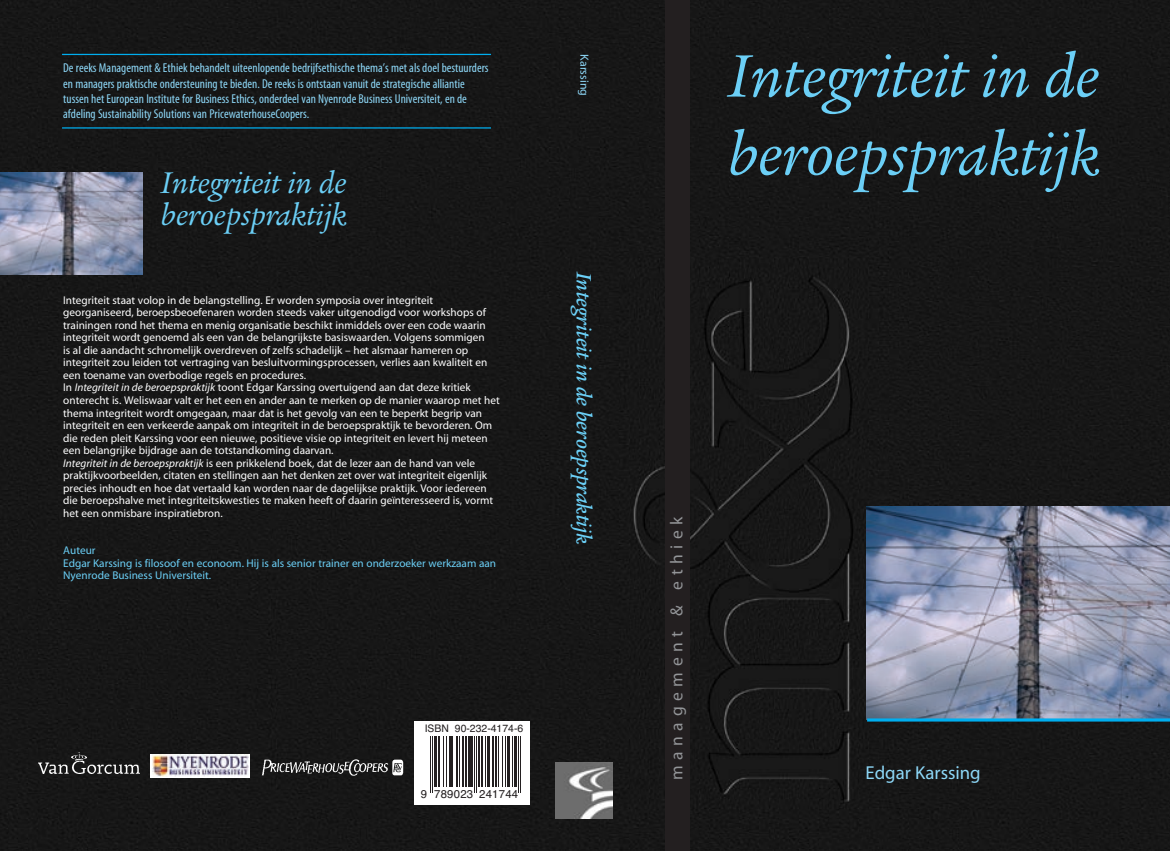
<style>
.page{position:relative;width:1170px;height:851px;background:#fff}
.page>*{position:absolute;margin:0;border:0;box-sizing:border-box;transform-origin:0 0}
.t1{font:italic 65px/78px "Legacy Serif";color:#6bcff6}
.t2{font:italic 32.5px/32.5px "Legacy Serif";color:#6bcff6}
.t3{font:italic 500 22.5px "Legacy Serif";color:#6bcff6}
.t4{font:18.75px "Myriad MM 400 600";color:#8dd7f7}
.t5{font:17.5px "Myriad MM 400 600";letter-spacing:.32em;color:#939598}
.t6{font:12.88px/15.4px "Myriad MM 400 300";color:#8dd7f7}
.t7{font:11.88px "Myriad MM 400 600";color:#8dd7f7}
.t8{font:11.38px "Helvetica";letter-spacing:.02em;color:#231f20}
.t9{font:11.25px/12.5px "Myriad MM 400 600";color:#fff}
.t10{font:11.25px/12.5px "Myriad MM 400 600";color:#6bcff6}
.t11{font:10.38px "Helvetica";color:#231f20}
.s1{font-family:"Myriad MM It 400 600"}
</style>
<div class="page">
<div style="left:0;top:0;width:1169px;height:850px;background:#171717"></div>
<div style="left:665px;top:0;width:24px;height:850px;background:#231f20"></div>
<hr style="left:62px;top:127px;width:429px;height:1px;background:#00aeef">
<hr style="left:62px;top:54px;width:429px;height:1px;background:#00aeef">
<img style="left:866px;top:506px;width:303px;height:213px">
<img style="left:0;top:172px;width:142px;height:102px">
<div style="left:414px;top:721px;width:116px;height:83px;background:#fff"></div>
<hr style="left:430px;top:736px;width:1px;height:56px;background:#231f20">
<hr style="left:432px;top:736px;width:1px;height:56px;background:#231f20">
<hr style="left:434px;top:736px;width:3px;height:50px;background:#231f20">
<hr style="left:438px;top:736px;width:2px;height:50px;background:#231f20">
<hr style="left:443px;top:736px;width:1px;height:50px;background:#231f20">
<hr style="left:446px;top:736px;width:1px;height:50px;background:#231f20">
<hr style="left:448px;top:736px;width:1px;height:50px;background:#231f20">
<hr style="left:450px;top:736px;width:3px;height:50px;background:#231f20">
<hr style="left:456px;top:736px;width:2px;height:50px;background:#231f20">
<hr style="left:459px;top:736px;width:1px;height:50px;background:#231f20">
<hr style="left:462px;top:736px;width:2px;height:50px;background:#231f20">
<hr style="left:465px;top:736px;width:1px;height:50px;background:#231f20">
<hr style="left:468px;top:736px;width:3px;height:50px;background:#231f20">
<hr style="left:472px;top:736px;width:1px;height:50px;background:#231f20">
<hr style="left:474px;top:736px;width:1px;height:56px;background:#231f20">
<hr style="left:476px;top:736px;width:1px;height:56px;background:#231f20">
<hr style="left:478px;top:736px;width:2px;height:50px;background:#231f20">
<hr style="left:481px;top:736px;width:2px;height:50px;background:#231f20">
<hr style="left:485px;top:736px;width:1px;height:50px;background:#231f20">
<hr style="left:487px;top:736px;width:2px;height:50px;background:#231f20">
<hr style="left:491px;top:736px;width:2px;height:50px;background:#231f20">
<hr style="left:495px;top:736px;width:2px;height:50px;background:#231f20">
<hr style="left:498px;top:736px;width:1px;height:50px;background:#231f20">
<hr style="left:502px;top:736px;width:1px;height:50px;background:#231f20">
<hr style="left:505px;top:736px;width:1px;height:50px;background:#231f20">
<hr style="left:507px;top:736px;width:2px;height:50px;background:#231f20">
<hr style="left:511px;top:736px;width:1px;height:50px;background:#231f20">
<hr style="left:513px;top:736px;width:3px;height:50px;background:#231f20">
<hr style="left:518px;top:736px;width:1px;height:56px;background:#231f20">
<hr style="left:520px;top:736px;width:1px;height:56px;background:#231f20">
<img style="left:555px;top:762px;width:57px;height:55px">
<img style="left:260px;top:759px;width:144px;height:16px">
<img style="left:38px;top:752px;width:102px;height:21px">
<svg style="left:151px;top:753px;width:99px;height:24px"></svg>
<img style="left:152px;top:754px;width:96px;height:22px">
<hr style="left:867px;top:718px;width:302px;height:3px;background:#00aeef">
<p class="t6" style="left:63px;top:61px;width:427px">De reeks Management &amp; Ethiek behandelt uiteenlopende bedrijfsethische thema’s met als doel bestuurders en managers praktische ondersteuning te bieden. De reeks is ontstaan vanuit de strategische alliantie tussen het European Institute for Business Ethics, onderdeel van Nyenrode Business Universiteit, en de afdeling Sustainability Solutions van PricewaterhouseCoopers.</p>
<h2 class="t2" style="left:161px;top:167px;width:188px">Integriteit in de beroepspraktijk</h2>
<p class="t9" style="left:63px;top:294px;width:438px">Integriteit staat volop in de belangstelling. Er worden symposia over integriteit georganiseerd, beroepsbeoefenaren worden steeds vaker uitgenodigd voor workshops of trainingen rond het thema en menig organisatie beschikt inmiddels over een code waarin integriteit wordt genoemd als een van de belangrijkste basiswaarden. Volgens sommigen<br>is al die aandacht schromelijk overdreven of zelfs schadelijk – het alsmaar hameren op integriteit zou leiden tot vertraging van besluitvormingsprocessen, verlies aan kwaliteit en een toename van overbodige regels en procedures.<br>In <span class="s1">Integriteit in de beroepspraktijk</span> toont Edgar Karssing overtuigend aan dat deze kritiek onterecht is. Weliswaar valt er het een en ander aan te merken op de manier waarop met het thema integriteit wordt omgegaan, maar dat is het gevolg van een te beperkt begrip van integriteit en een verkeerde aanpak om integriteit in de beroepspraktijk te bevorderen. Om die reden pleit Karssing voor een nieuwe, positieve visie op integriteit en levert hij meteen een belangrijke bijdrage aan de totstandkoming daarvan.<br><span class="s1">Integriteit in de beroepspraktijk</span> is een prikkelend boek, dat de lezer aan de hand van vele praktijkvoorbeelden, citaten en stellingen aan het denken zet over wat integriteit eigenlijk precies inhoudt en hoe dat vertaald kan worden naar de dagelijkse praktijk. Voor iedereen die beroepshalve met integriteitskwesties te maken heeft of daarin geïnteresseerd is, vormt het een onmisbare inspiratiebron.</p>
<p class="t10" style="left:63px;top:544px;width:434px">Auteur<br>Edgar Karssing is filosoof en econoom. Hij is als senior trainer en onderzoeker werkzaam aan<br>Nyenrode Business Universiteit.</p>
<p class="t7" style="left:590px;top:54px;width:43px;rotate:90deg">Karssing</p>
<h3 class="t3" style="left:596px;top:271px;width:274px;rotate:90deg">Integriteit in de beroepspraktijk</h3>
<p class="t11" style="left:424px;top:721px;width:100px">ISBN 90-232-4174-6</p>
<p class="t8" style="left:421px;top:786px;width:99px">9 789023 241744</p>
<h1 class="t1" style="left:728px;top:38px;width:374px">Integriteit in de beroepspraktijk</h1>
<h3 class="t5" style="left:668px;top:780px;width:265px;rotate:-90deg">management &amp; ethiek</h3>
<h3 class="t4" style="left:865px;top:763px;width:117px">Edgar Karssing</h3>
</div>
